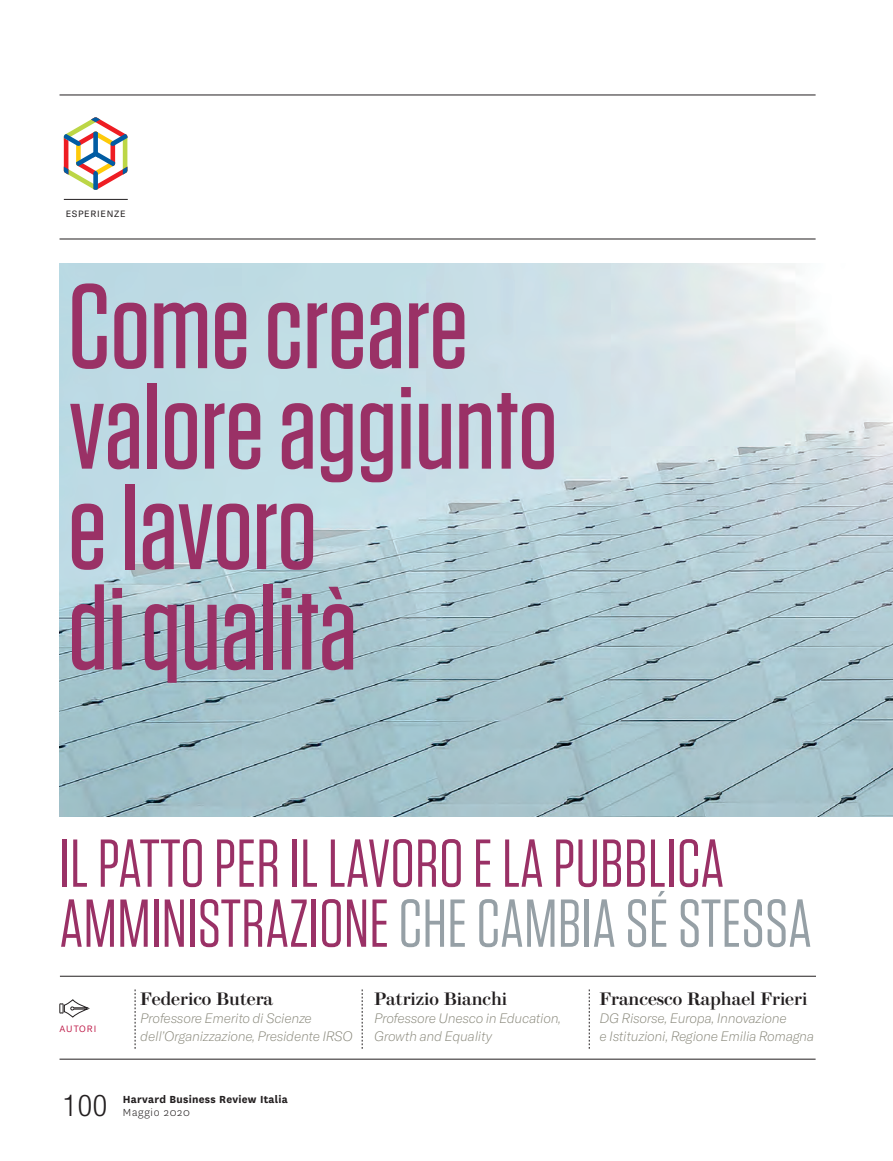
<style>
.page{position:relative;width:893px;height:1161px;background:#fff}
.page>*{position:absolute;margin:0;border:0;box-sizing:border-box;transform-origin:0 0}
.t1{font:500 120px/100.5px "Tungsten";color:#9a3166}
.t2{font:67.5px/60px "Tungsten";letter-spacing:.005em;color:#9a3166}
.t3{font:300 condensed 30px "Helvetica Neue LT Std";color:#231f20}
.t4{font:500 18px "Brunel Deck";color:#231f20}
.t5{font:italic 100 13.5px/18px "GT America";letter-spacing:-.02em;color:#89887b}
.t6{font:700 12px "National";letter-spacing:.02em;color:#231f20}
.t7{font:300 12px "National";letter-spacing:.06em;color:#231f20}
.t8{font:9px "GT America";letter-spacing:.08em;color:#231f20}
.t9{font:300 9px "GT America";letter-spacing:.11em;color:#b90638}
.s1{color:#96a0a6}
</style>
<div class="page">
<img style="left:60px;top:264px;width:833px;height:552px">
<hr style="left:60px;top:1059px;width:756px;height:1px;background:#231f20">
<hr style="left:60px;top:239px;width:756px;height:1px;background:#231f20">
<hr style="left:60px;top:95px;width:756px;height:1px;background:#231f20">
<svg style="left:135px;top:989px;width:1px;height:60px"></svg>
<svg style="left:59px;top:999px;width:29px;height:19px"></svg>
<svg style="left:362px;top:989px;width:1px;height:60px"></svg>
<svg style="left:589px;top:989px;width:1px;height:60px"></svg>
<hr style="left:60px;top:976px;width:756px;height:1px;background:#231f20">
<svg style="left:64px;top:117px;width:63px;height:73px"></svg>
<hr style="left:64px;top:199px;width:64px;height:1px;background:#231f20">
<p class="t8" style="left:66px;top:208px;width:61px">ESPERIENZE</p>
<h1 class="t1" style="left:68px;top:278px;width:491px">Come creare valore aggiunto e lavoro<br>di qualità</h1>
<h2 class="t2" style="left:60px;top:834px;width:754px">IL PATTO PER IL LAVORO E LA PUBBLICA<br>AMMINISTRAZIONE <span class="s1">CHE CAMBIA SÉ STESSA</span></h2>
<p class="t9" style="left:60px;top:1024px;width:38px">AUTORI</p>
<h3 class="t4" style="left:140px;top:985px;width:134px">Federico Butera</h3>
<p class="t5" style="left:140px;top:1009px;width:214px">Professore Emerito di Scienze dell’Organizzazione, Presidente IRSO</p>
<h3 class="t3" style="left:63px;top:1088px;width:46px">100</h3>
<p class="t6" style="left:123px;top:1090px;width:167px">Harvard Business Review Italia</p>
<p class="t7" style="left:123px;top:1105px;width:69px">Maggio 2020</p>
<h3 class="t4" style="left:374px;top:985px;width:135px">Patrizio Bianchi</h3>
<p class="t5" style="left:374px;top:1009px;width:188px">Professore Unesco in Education,<br>Growth and Equality</p>
<h3 class="t4" style="left:600px;top:985px;width:209px">Francesco Raphael Frieri</h3>
<p class="t5" style="left:600px;top:1009px;width:216px">DG Risorse, Europa, Innovazione<br>e Istituzioni, Regione Emilia Romagna</p>
</div>
